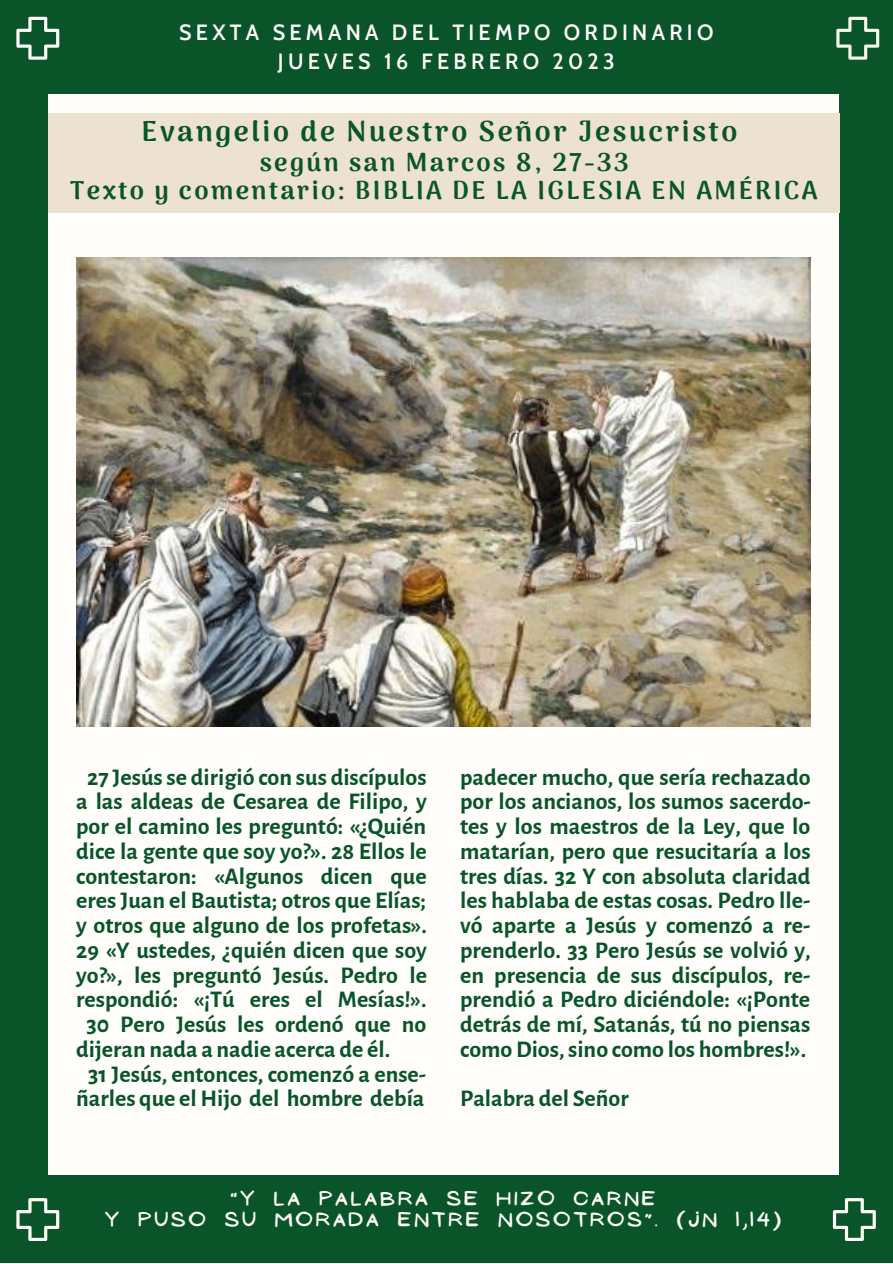
<style>
.page{position:relative;width:893px;height:1264px;background:#fff}
.page>*{position:absolute;margin:0;border:0;box-sizing:border-box;transform-origin:0 0}
.t1{font:900 28.5px "Arima Madurai";letter-spacing:.095em;color:#0a542a}
.t2{font:900 25.5px/28px "Arima Madurai";letter-spacing:.095em;color:#0a542a;text-align:center}
.t3{font:700 24px/24.8px "Alegreya Sans";color:#0a542a;text-align:justify}
.t4{font:600 21.45px/29.5px "Cabin";letter-spacing:.2em;color:#fffefc;text-align:center}
.t5{font:17.85px/21.3px "NF Ananias Bold";letter-spacing:.2em;color:#fffefa;text-align:center}
</style>
<div class="page">
<div style="left:0;top:0;width:892px;height:1262px;background:#0a542a"></div>
<div style="left:48px;top:94px;width:790px;height:1080px;background:#fffefa"></div>
<div style="left:48px;top:113px;width:791px;height:100px;background:#ede1d1"></div>
<svg style="left:16px;top:17px;width:43px;height:43px"></svg>
<svg style="left:832px;top:1198px;width:43px;height:42px"></svg>
<svg style="left:16px;top:1198px;width:43px;height:42px"></svg>
<svg style="left:836px;top:17px;width:43px;height:43px"></svg>
<img style="left:76px;top:258px;width:734px;height:468px">
<p class="t4" style="left:179px;top:17px;width:536px">SEXTA SEMANA DEL TIEMPO ORDINARIO<br>JUEVES 16 FEBRERO 2023</p>
<p class="t1" style="left:142px;top:114px;width:597px">Evangelio de Nuestro Señor Jesucristo</p>
<p class="t2" style="left:70px;top:148px;width:749px">según san Marcos 8, 27-33<br>Texto y comentario: BIBLIA DE LA IGLESIA EN AMÉRICA</p>
<p class="t3" style="left:87px;top:765px;width:341px">27 Jesús se dirigió con sus discípulos</p>
<p class="t3" style="left:76px;top:789px;width:352px">a las aldeas de Cesarea de Filipo, y</p>
<p class="t3" style="left:76px;top:814px;width:351px">por el camino les preguntó: «¿Quién</p>
<p class="t3" style="left:76px;top:839px;width:352px">dice la gente que soy yo?». 28 Ellos le</p>
<p class="t3" style="left:76px;top:864px;width:352px">contestaron: «Algunos dicen que</p>
<p class="t3" style="left:76px;top:888px;width:351px">eres Juan el Bautista; otros que Elías;</p>
<p class="t3" style="left:76px;top:913px;width:352px">y otros que alguno de los profetas».</p>
<p class="t3" style="left:76px;top:938px;width:352px">29 «Y ustedes, ¿quién dicen que soy</p>
<p class="t3" style="left:76px;top:963px;width:352px">yo?», les preguntó Jesús. Pedro le</p>
<p class="t3" style="left:76px;top:987px;width:352px">respondió: «¡Tú eres el Mesías!».</p>
<p class="t3" style="left:86px;top:1012px;width:341px">30 Pero Jesús les ordenó que no</p>
<p class="t3" style="left:76px;top:1037px;width:315px">dijeran nada a nadie acerca de él.</p>
<p class="t3" style="left:88px;top:1061px;width:339px">31 Jesús, entonces, comenzó a ense-</p>
<p class="t3" style="left:76px;top:1086px;width:350px">ñarles que elHijo del hombre debía</p>
<p class="t3" style="left:460px;top:765px;width:352px">padecer mucho, que sería rechazado por los ancianos, los sumos sacerdo&shy;tes y los maestros de la Ley, que lo matarían, pero que resucitaría a los tres días. 32 Y con absoluta claridad les hablaba de estas cosas. Pedro lle&shy;vó aparte a Jesús y comenzó a re&shy;prenderlo. 33 Pero Jesús se volvió y, en presencia de sus discípulos, re&shy;prendió a Pedro diciéndole: «¡Ponte detrás de mí, Satanás, tú no piensas comoDios,sino como los hombres!».</p>
<p class="t3" style="left:460px;top:1086px;width:170px">Palabra del Señor</p>
<p class="t5" style="left:105px;top:1187px;width:677px">"Y LA PALABRA SE HIZO CARNE<br>Y PUSO SU MORADA ENTRE NOSOTROS”. (JN 1,14)</p>
</div>
